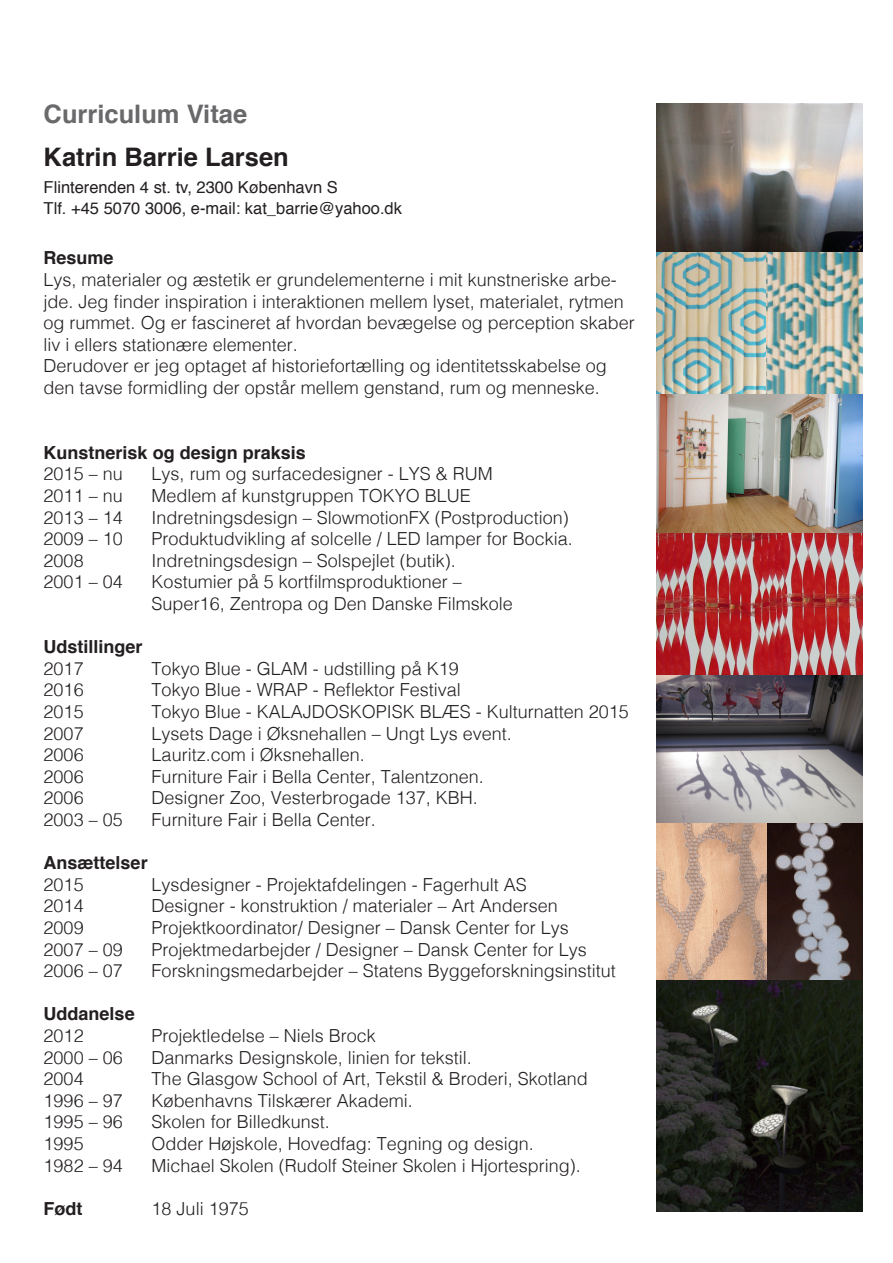
<style>
.page{position:relative;width:893px;height:1263px;background:#fff}
.page>*{position:absolute;margin:0;border:0;box-sizing:border-box;transform-origin:0 0}
.t1{font:700 25.5px "Helvetica";color:#231f20}
.t2{font:700 25.5px "Helvetica";color:#69696c}
.t3{font:300 18px/21.6px "Helvetica";color:#231f20}
.t4{font:700 18px "Helvetica";color:#231f20}
.t5{font:16.5px "Helvetica";color:#231f20}
</style>
<div class="page">
<img style="left:766px;top:823px;width:96px;height:157px">
<img style="left:656px;top:823px;width:110px;height:157px">
<img style="left:656px;top:532px;width:206px;height:291px">
<img style="left:656px;top:103px;width:206px;height:291px">
<img style="left:766px;top:251px;width:96px;height:143px">
<img style="left:656px;top:394px;width:206px;height:138px">
<img style="left:656px;top:980px;width:206px;height:231px">
<p class="t2" style="left:44px;top:93px;width:205px">Curriculum Vitae</p>
<p class="t1" style="left:44px;top:136px;width:247px">Katrin Barrie Larsen</p>
<p class="t5" style="left:44px;top:174px;width:296px">Flinterenden 4 st. tv, 2300 København S</p>
<p class="t5" style="left:44px;top:195px;width:360px">Tlf. +45 5070 3006, e-mail: kat_barrie@yahoo.dk</p>
<p class="t4" style="left:44px;top:243px;width:72px">Resume</p>
<p class="t3" style="left:44px;top:267px;width:593px">Lys, materialer og æstetik er grundelementerne i mit kunstneriske arbe&shy;jde. Jeg finder inspiration i interaktionen mellem lyset, materialet, rytmen og rummet. Og er fascineret af hvordan bevægelse og perception skaber liv i ellers stationære elementer.</p>
<p class="t3" style="left:44px;top:354px;width:565px">Derudover er jeg optaget af historiefortælling og identitetsskabelse og den tavse formidling der opstår mellem genstand, rum og menneske.</p>
<p class="t4" style="left:44px;top:438px;width:264px">Kunstnerisk og design praksis</p>
<p class="t3" style="left:44px;top:462px;width:81px">2015 – nu</p>
<p class="t3" style="left:152px;top:462px;width:343px">Lys, rum og surfacedesigner - LYS &amp; RUM</p>
<p class="t3" style="left:44px;top:483px;width:81px">2011 – nu</p>
<p class="t3" style="left:152px;top:483px;width:321px">Medlem af kunstgruppen TOKYO BLUE</p>
<p class="t3" style="left:44px;top:505px;width:81px">2013 – 14</p>
<p class="t3" style="left:152px;top:505px;width:419px">Indretningsdesign – SlowmotionFX (Postproduction)</p>
<p class="t3" style="left:44px;top:527px;width:81px">2009 – 10</p>
<p class="t3" style="left:152px;top:527px;width:423px">Produktudvikling af solcelle / LED lamper for Bockia.</p>
<p class="t3" style="left:44px;top:548px;width:42px">2008</p>
<p class="t3" style="left:152px;top:548px;width:306px">Indretningsdesign – Solspejlet (butik).</p>
<p class="t3" style="left:44px;top:570px;width:81px">2001 – 04</p>
<p class="t3" style="left:152px;top:570px;width:312px">Kostumier på 5 kortfilmsproduktioner –</p>
<p class="t3" style="left:152px;top:591px;width:363px">Super16, Zentropa og Den Danske Filmskole</p>
<p class="t4" style="left:44px;top:632px;width:101px">Udstillinger</p>
<p class="t3" style="left:44px;top:656px;width:42px">2017</p>
<p class="t3" style="left:152px;top:656px;width:309px">Tokyo Blue - GLAM - udstilling på K19</p>
<p class="t3" style="left:44px;top:678px;width:42px">2016</p>
<p class="t3" style="left:152px;top:678px;width:311px">Tokyo Blue - WRAP - Reflektor Festival</p>
<p class="t3" style="left:44px;top:699px;width:42px">2015</p>
<p class="t3" style="left:152px;top:699px;width:479px">Tokyo Blue - KALAJDOSKOPISK BLÆS - Kulturnatten 2015</p>
<p class="t3" style="left:44px;top:721px;width:42px">2007</p>
<p class="t3" style="left:152px;top:721px;width:362px">Lysets Dage i Øksnehallen – Ungt Lys event.</p>
<p class="t3" style="left:44px;top:743px;width:42px">2006</p>
<p class="t3" style="left:152px;top:743px;width:215px">Lauritz.com i Øksnehallen.</p>
<p class="t3" style="left:44px;top:764px;width:42px">2006</p>
<p class="t3" style="left:152px;top:764px;width:334px">Furniture Fair i Bella Center, Talentzonen.</p>
<p class="t3" style="left:44px;top:786px;width:42px">2006</p>
<p class="t3" style="left:152px;top:786px;width:328px">Designer Zoo, Vesterbrogade 137, KBH.</p>
<p class="t3" style="left:44px;top:807px;width:81px">2003 – 05</p>
<p class="t3" style="left:152px;top:807px;width:226px">Furniture Fair i Bella Center.</p>
<p class="t4" style="left:44px;top:848px;width:106px">Ansættelser</p>
<p class="t3" style="left:44px;top:872px;width:42px">2015</p>
<p class="t3" style="left:152px;top:872px;width:377px">Lysdesigner - Projektafdelingen - Fagerhult AS</p>
<p class="t3" style="left:44px;top:894px;width:42px">2014</p>
<p class="t3" style="left:152px;top:894px;width:408px">Designer - konstruktion / materialer – Art Andersen</p>
<p class="t3" style="left:44px;top:915px;width:42px">2009</p>
<p class="t3" style="left:152px;top:915px;width:419px">Projektkoordinator/ Designer – Dansk Center for Lys</p>
<p class="t3" style="left:44px;top:937px;width:81px">2007 – 09</p>
<p class="t3" style="left:152px;top:937px;width:437px">Projektmedarbejder / Designer – Dansk Center for Lys</p>
<p class="t3" style="left:44px;top:959px;width:81px">2006 – 07</p>
<p class="t3" style="left:152px;top:959px;width:466px">Forskningsmedarbejder – Statens Byggeforskningsinstitut</p>
<p class="t4" style="left:44px;top:999px;width:93px">Uddanelse</p>
<p class="t3" style="left:44px;top:1023px;width:42px">2012</p>
<p class="t3" style="left:152px;top:1023px;width:226px">Projektledelse – Niels Brock</p>
<p class="t3" style="left:44px;top:1045px;width:81px">2000 – 06</p>
<p class="t3" style="left:152px;top:1045px;width:322px">Danmarks Designskole, linien for tekstil.</p>
<p class="t3" style="left:44px;top:1067px;width:42px">2004</p>
<p class="t3" style="left:152px;top:1067px;width:438px">The Glasgow School of Art, Tekstil &amp; Broderi, Skotland</p>
<p class="t3" style="left:44px;top:1088px;width:81px">1996 – 97</p>
<p class="t3" style="left:152px;top:1088px;width:263px">Københavns Tilskærer Akademi.</p>
<p class="t3" style="left:44px;top:1110px;width:81px">1995 – 96</p>
<p class="t3" style="left:152px;top:1110px;width:180px">Skolen for Billedkunst.</p>
<p class="t3" style="left:44px;top:1131px;width:42px">1995</p>
<p class="t3" style="left:152px;top:1131px;width:384px">Odder Højskole, Hovedfag: Tegning og design.</p>
<p class="t3" style="left:44px;top:1153px;width:81px">1982 – 94</p>
<p class="t3" style="left:152px;top:1153px;width:431px">Michael Skolen (Rudolf Steiner Skolen i Hjortespring).</p>
<p class="t4" style="left:44px;top:1194px;width:40px">Født</p>
<p class="t3" style="left:152px;top:1196px;width:99px">18 Juli 1975</p>
</div>
